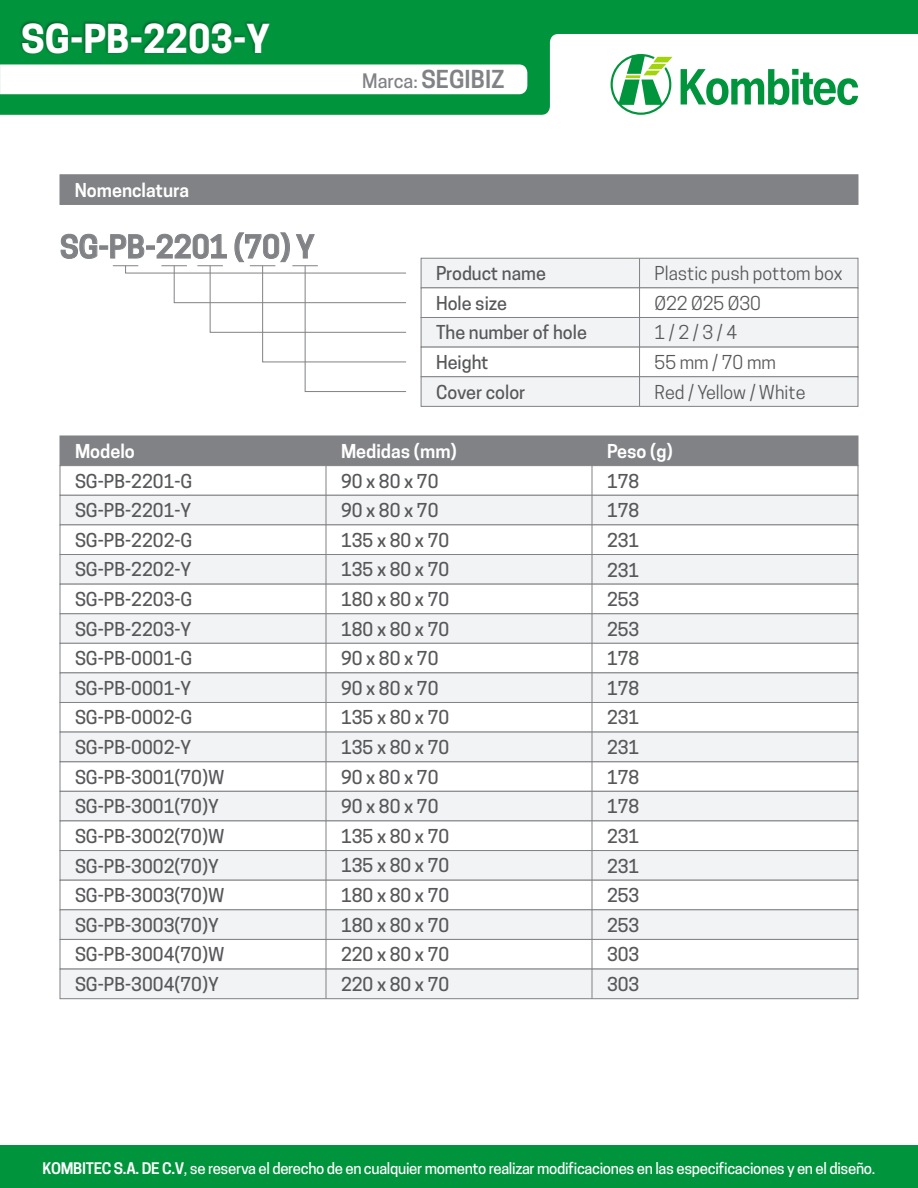
<style>
.page{position:relative;width:918px;height:1188px;background:#fff}
.page>*{position:absolute;margin:0;border:0;box-sizing:border-box;transform-origin:0 0}
.t1{font:700 37.5px "Cooper Hewitt";color:#fff}
.t2{font:600 30px "Cooper Hewitt";color:#808285}
.t3{font:600 23.25px "Cooper Hewitt";color:#808285}
.t4{font:500 18px/29.5px "Cooper Hewitt";color:#57585a}
.t5{font:18px/29.7px "Cooper Hewitt";color:#57585a}
.t6{font:600 18px "Cooper Hewitt";color:#fff}
.t7{font:500 15px "Cooper Hewitt";letter-spacing:-.02em;color:#fff}
.s1{font-weight:500;font-size:18.75px}
.s2{font-weight:600}
</style>
<div class="page">
<div style="left:60px;top:174px;width:798px;height:31px;background:#808285;border:1px solid #808285"></div>
<div style="left:60px;top:436px;width:798px;height:30px;background:#808285"></div>
<div style="left:421px;top:258px;width:437px;height:30px;background:#f2f3f4;border:1px solid #808285"></div>
<div style="left:421px;top:317px;width:437px;height:30px;background:#f2f3f4;border:1px solid #808285"></div>
<div style="left:421px;top:347px;width:437px;height:30px;background:#fff;border:1px solid #808285"></div>
<div style="left:421px;top:376px;width:437px;height:31px;background:#f2f3f4;border:1px solid #808285"></div>
<hr style="left:639px;top:258px;width:1px;height:148px;background:#808285">
<svg style="left:0;top:0;width:918px;height:115px;fill:#00943d"></svg>
<img style="left:16px;top:14px;width:455px;height:50px">
<svg style="left:0;top:64px;width:527px;height:30px"></svg>
<svg style="left:681px;top:69px;width:177px;height:36px"></svg>
<svg style="left:611px;top:54px;width:62px;height:61px"></svg>
<div style="left:0;top:1146px;width:918px;height:42px;background:#00943d"></div>
<svg style="left:60px;top:234px;width:38px;height:25px"></svg>
<div style="left:99px;top:245px;width:9px;height:5px;border:1px solid #808285"></div>
<svg style="left:110px;top:232px;width:296px;height:160px"></svg>
<div style="left:60px;top:465px;width:798px;height:31px;background:#fff;border:1px solid #808285"></div>
<div style="left:60px;top:495px;width:798px;height:30px;background:#f2f3f4;border:1px solid #808285"></div>
<div style="left:60px;top:554px;width:798px;height:31px;background:#f2f3f4;border:1px solid #808285"></div>
<div style="left:60px;top:584px;width:798px;height:30px;background:#fff;border:1px solid #808285"></div>
<div style="left:60px;top:613px;width:798px;height:31px;background:#f2f3f4;border:1px solid #808285"></div>
<div style="left:60px;top:643px;width:798px;height:30px;background:#fff;border:1px solid #808285"></div>
<div style="left:60px;top:673px;width:798px;height:30px;background:#f2f3f4"></div>
<div style="left:60px;top:702px;width:798px;height:30px;background:#fff;border:1px solid #808285"></div>
<div style="left:60px;top:732px;width:798px;height:30px;background:#f2f3f4;border:1px solid #808285"></div>
<div style="left:60px;top:791px;width:798px;height:30px;background:#f2f3f4;border:1px solid #808285"></div>
<div style="left:60px;top:850px;width:798px;height:31px;background:#f2f3f4;border:1px solid #808285"></div>
<div style="left:60px;top:880px;width:798px;height:30px;background:#fff;border:1px solid #808285"></div>
<div style="left:60px;top:909px;width:798px;height:31px;background:#f2f3f4;border:1px solid #808285"></div>
<div style="left:60px;top:939px;width:798px;height:30px;background:#fff;border:1px solid #808285"></div>
<div style="left:60px;top:969px;width:798px;height:30px;background:#f2f3f4;border:1px solid #808285"></div>
<hr style="left:326px;top:466px;width:1px;height:533px;background:#808285">
<hr style="left:592px;top:466px;width:1px;height:533px;background:#808285">
<h1 class="t1" style="left:21px;top:16px;width:250px">SG-PB-2203-Y</h1>
<p class="t6" style="left:75px;top:179px;width:116px">Nomenclatura</p>
<h2 class="t2" style="left:60px;top:229px;width:256px">SG-PB-2201 (70) Y</h2>
<p class="t3" style="left:362px;top:66px;width:144px"><span class="s1">Marca:</span> SEGIBIZ</p>
<p class="t4" style="left:436px;top:259px;width:152px">Product name<br>Hole size<br>The number of hole<br>Height<br>Cover color</p>
<p class="t5" style="left:655px;top:259px;width:190px">Plastic push pottom box<br>Ø22 Ø25 Ø30<br>1 / 2 / 3 / 4<br>55 mm / 70 mm<br>Red / Yellow / White</p>
<p class="t6" style="left:75px;top:441px;width:61px">Modelo</p>
<p class="t6" style="left:341px;top:441px;width:117px">Medidas (mm)</p>
<p class="t6" style="left:607px;top:441px;width:67px">Peso (g)</p>
<p class="t4" style="left:75px;top:466px;width:119px">SG-PB-2201-G</p>
<p class="t4" style="left:341px;top:466px;width:110px">90 x 80 x 70<br>90 x 80 x 70<br>135 x 80 x 70<br>135 x 80 x 70<br>180 x 80 x 70<br>180 x 80 x 70<br>90 x 80 x 70<br>90 x 80 x 70<br>135 x 80 x 70<br>135 x 80 x 70<br>90 x 80 x 70<br>90 x 80 x 70<br>135 x 80 x 70<br>135 x 80 x 70<br>180 x 80 x 70<br>180 x 80 x 70<br>220 x 80 x 70<br>220 x 80 x 70</p>
<p class="t4" style="left:607px;top:466px;width:34px;text-align:justify">178<br>178<br>231<br>231<br>253<br>253<br>178<br>178<br>231<br>231<br>178<br>178<br>231<br>231<br>253<br>253<br>303<br>303</p>
<p class="t4" style="left:75px;top:496px;width:151px">SG-PB-2201-Y<br>SG-PB-2202-G<br>SG-PB-2202-Y<br>SG-PB-2203-G<br>SG-PB-2203-Y<br>SG-PB-0001-G<br>SG-PB-0001-Y<br>SG-PB-0002-G<br>SG-PB-0002-Y<br>SG-PB-3001(70)W<br>SG-PB-3001(70)Y<br>SG-PB-3002(70)W<br>SG-PB-3002(70)Y<br>SG-PB-3003(70)W<br>SG-PB-3003(70)Y<br>SG-PB-3004(70)W<br>SG-PB-3004(70)Y</p>
<p class="t7" style="left:43px;top:1159px;width:834px"><span class="s2">KOMBITEC S.A. DE C.V</span>, se reserva el derecho de en cualquier momento realizar modificaciones en las especificaciones y en el diseño.</p>
</div>
